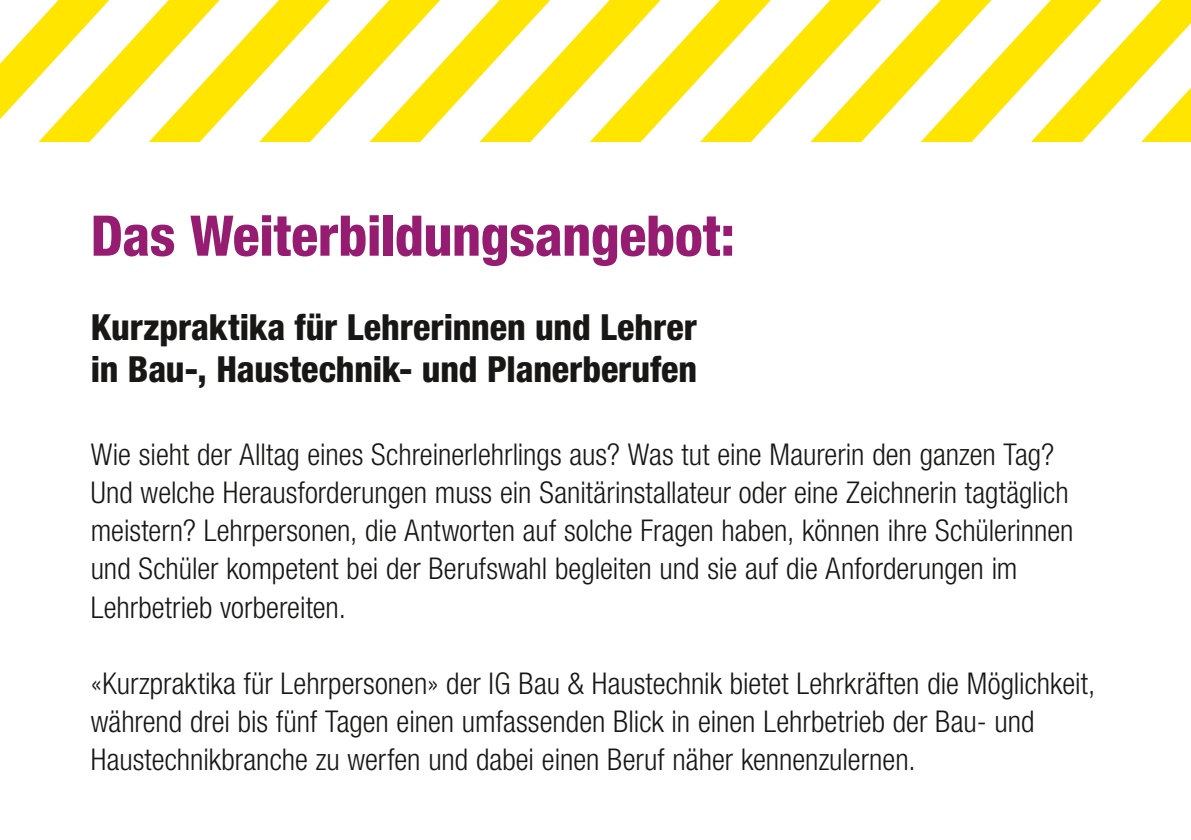
<style>
.page{position:relative;width:1191px;height:840px;background:#fff}
.page>*{position:absolute;margin:0;border:0;box-sizing:border-box;transform-origin:0 0}
.t1{font:800 condensed 56px "Helvetica Neue LT Std";letter-spacing:-.005em;color:#951c70}
.t2{font:800 condensed 36px/42px "Helvetica Neue LT Std";letter-spacing:-.005em;color:#181716}
.t3{font:300 condensed 30px/38px "Helvetica Neue LT Std";color:#181716}
</style>
<div class="page">
<svg style="left:715px;top:0;width:476px;height:142px"></svg>
<svg style="left:0;top:0;width:715px;height:142px"></svg>
<h1 class="t1" style="left:91px;top:201px;width:646px">Das Weiterbildungsangebot:</h1>
<p class="t2" style="left:91px;top:305px;width:608px">Kurzpraktika für Lehrerinnen und Lehrer in Bau-, Haustechnik- und Planerberufen</p>
<p class="t3" style="left:91px;top:435px;width:984px">Wie sieht der Alltag eines Schreinerlehrlings aus? Was tut eine Maurerin den ganzen Tag?<br>Und welche Herausforderungen muss ein Sanitärinstallateur oder eine Zeichnerin tagtäglich meistern? Lehrpersonen, die Antworten auf solche Fragen haben, können ihre Schülerinnen und Schüler kompetent bei der Berufswahl begleiten und sie auf die Anforderungen im Lehrbetrieb vorbereiten.</p>
<p class="t3" style="left:91px;top:663px;width:1006px">«Kurzpraktika für Lehrpersonen» der IG Bau &amp; Haustechnik bietet Lehrkräften die Möglichkeit, während drei bis fünf Tagen einen umfassenden Blick in einen Lehrbetrieb der Bau- und<br>Haustechnikbranche zu werfen und dabei einen Beruf näher kennenzulernen.</p>
</div>
